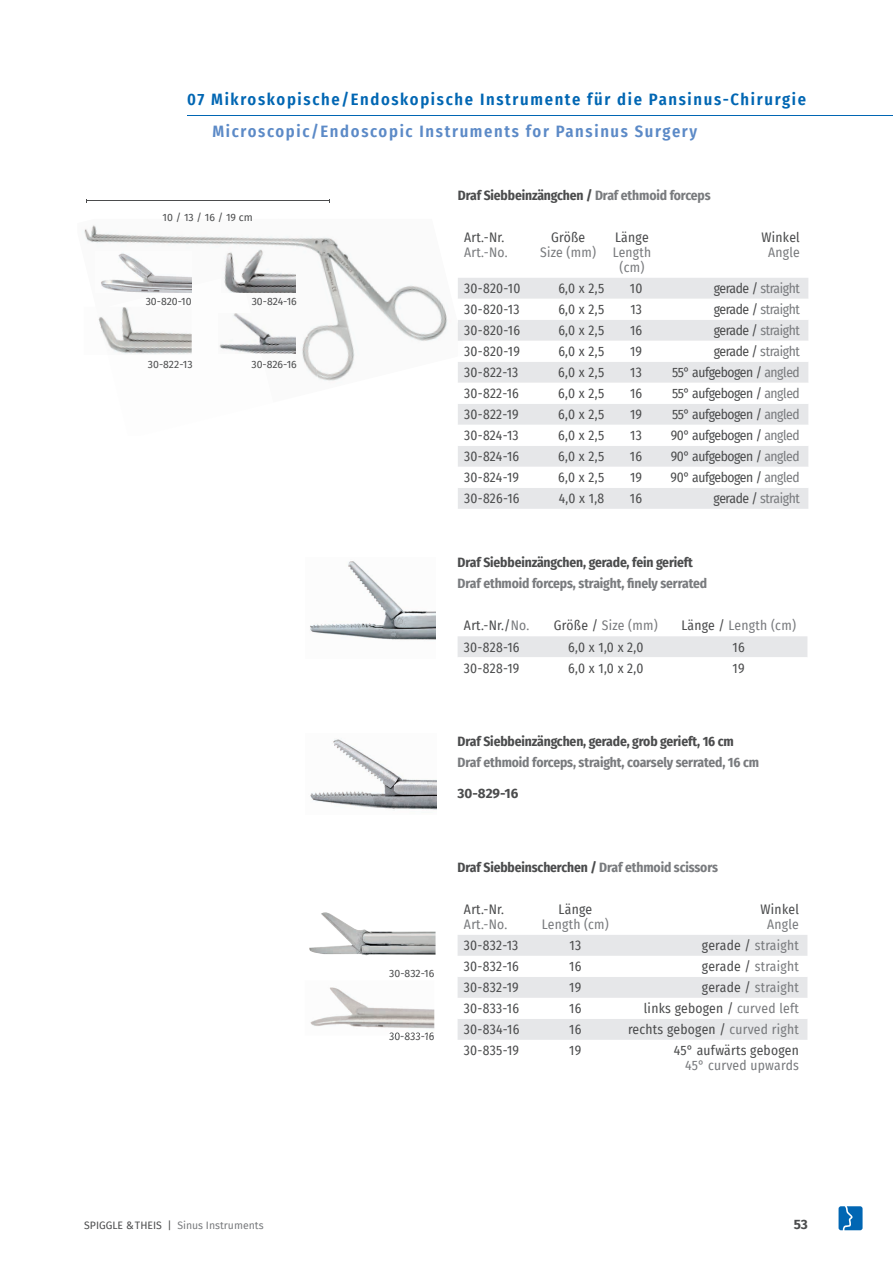
<style>
.page{position:relative;width:893px;height:1263px;background:#fff}
.page>*{position:absolute;margin:0;border:0;box-sizing:border-box;transform-origin:0 0}
.t1{font:600 16.5px "Fira Sans Condensed";letter-spacing:.1em;color:#0166b3}
.t2{font:600 16.5px "Fira Sans Condensed";letter-spacing:.1em;color:#5c8ac7}
.t3{font:13.5px "Fira Sans Condensed";letter-spacing:.02em;color:#4b4c4d}
.t4{font:700 13.5px "Fira Sans Condensed";letter-spacing:-.01em;color:#4b4c4d}
.t5{font:13.5px/15px "Fira Sans Condensed";letter-spacing:.01em;color:#797b7e;text-align:center}
.t6{font:13.5px "Fira Sans Condensed";letter-spacing:-.03em;color:#4b4c4d}
.t7{font:700 13.5px "Fira Sans Condensed";letter-spacing:-.01em;color:#797b7e}
.t8{font:13.5px "Fira Sans Condensed";letter-spacing:-.03em;color:#797b7e}
.t9{font:700 13.5px "Fira Sans";letter-spacing:-.01em;color:#4b4c4d}
.t10{font:10.5px "Fira Sans";color:#4b4c4d}
.t11{font:10.5px "Fira Sans";color:#797b7e}
.s1{color:#797b7e}
.s2{color:#4b4c4d}
</style>
<div class="page">
<svg style="left:458px;top:935px;width:349px;height:105px"></svg>
<div style="left:458px;top:278px;width:350px;height:231px;background:#e6e7e9"></div>
<svg style="left:458px;top:299px;width:350px;height:189px"></svg>
<div style="left:458px;top:636px;width:349px;height:21px;background:#e6e7e9"></div>
<hr style="left:187px;top:116px;width:706px;height:1px;background:#0166b3">
<img style="left:84px;top:225px;width:143px;height:20px">
<img style="left:227px;top:236px;width:69px;height:118px">
<img style="left:278px;top:236px;width:78px;height:69px">
<img style="left:227px;top:293px;width:35px;height:61px">
<img style="left:300px;top:268px;width:148px;height:113px">
<img style="left:458px;top:322px;width:4px;height:19px">
<img style="left:458px;top:341px;width:6px;height:16px">
<svg style="left:464px;top:349px;width:2px;height:6px"></svg>
<img style="left:219px;top:314px;width:77px;height:39px">
<img style="left:224px;top:245px;width:72px;height:48px">
<img style="left:98px;top:307px;width:94px;height:47px">
<img style="left:101px;top:253px;width:91px;height:40px">
<img style="left:310px;top:561px;width:126px;height:79px">
<img style="left:310px;top:739px;width:126px;height:71px">
<img style="left:310px;top:987px;width:124px;height:42px">
<img style="left:389px;top:1032px;width:45px;height:3px">
<img style="left:309px;top:912px;width:127px;height:44px">
<hr style="left:86px;top:200px;width:243px;height:1px;background:#4b4c4d">
<svg style="left:838px;top:1206px;width:24px;height:24px"></svg>
<p class="t1" style="left:187px;top:86px;width:620px">07 Mikroskopische/Endoskopische Instrumente für die Pansinus-Chirurgie</p>
<p class="t2" style="left:212px;top:117px;width:486px">Microscopic/Endoscopic Instruments for Pansinus Surgery</p>
<p class="t10" style="left:163px;top:209px;width:92px">10 / 13 / 16 / 19 cm</p>
<p class="t4" style="left:458px;top:184px;width:254px">Draf Siebbeinzängchen / <span class="s1">Draf ethmoid forceps</span></p>
<p class="t3" style="left:464px;top:227px;width:42px">Art.-Nr.</p>
<p class="t5" style="left:464px;top:244px;width:45px">Art.-No.</p>
<p class="t3" style="left:551px;top:227px;width:36px">Größe</p>
<p class="t5" style="left:540px;top:244px;width:58px">Size (mm)</p>
<p class="t3" style="left:615px;top:227px;width:35px">Länge</p>
<p class="t5" style="left:613px;top:244px;width:40px">Length (cm)</p>
<p class="t3" style="left:761px;top:227px;width:40px">Winkel</p>
<p class="t5" style="left:768px;top:244px;width:33px">Angle</p>
<p class="t10" style="left:146px;top:293px;width:47px">30-820-10</p>
<p class="t10" style="left:148px;top:356px;width:46px">30-822-13</p>
<p class="t10" style="left:252px;top:293px;width:47px">30-824-16</p>
<p class="t10" style="left:251px;top:356px;width:47px">30-826-16</p>
<p class="t3" style="left:464px;top:278px;width:58px">30-820-10</p>
<p class="t3" style="left:558px;top:278px;width:47px">6,0 x 2,5</p>
<p class="t3" style="left:630px;top:278px;width:14px">10</p>
<p class="t8" style="left:714px;top:278px;width:88px"><span class="s2">gerade /</span> straight</p>
<p class="t3" style="left:464px;top:299px;width:57px">30-820-13</p>
<p class="t3" style="left:558px;top:299px;width:47px">6,0 x 2,5</p>
<p class="t3" style="left:630px;top:299px;width:13px">13</p>
<p class="t8" style="left:714px;top:299px;width:88px"><span class="s2">gerade /</span> straight</p>
<p class="t3" style="left:464px;top:320px;width:57px">30-820-16</p>
<p class="t3" style="left:558px;top:320px;width:47px">6,0 x 2,5</p>
<p class="t3" style="left:630px;top:320px;width:14px">16</p>
<p class="t8" style="left:714px;top:320px;width:88px"><span class="s2">gerade /</span> straight</p>
<p class="t3" style="left:464px;top:341px;width:57px">30-820-19</p>
<p class="t3" style="left:558px;top:341px;width:47px">6,0 x 2,5</p>
<p class="t3" style="left:630px;top:341px;width:14px">19</p>
<p class="t8" style="left:714px;top:341px;width:88px"><span class="s2">gerade /</span> straight</p>
<p class="t3" style="left:464px;top:362px;width:56px">30-822-13</p>
<p class="t3" style="left:558px;top:362px;width:47px">6,0 x 2,5</p>
<p class="t3" style="left:630px;top:362px;width:13px">13</p>
<p class="t6" style="left:672px;top:362px;width:129px">55° aufgebogen / <span class="s1">angled</span></p>
<p class="t3" style="left:464px;top:383px;width:56px">30-822-16</p>
<p class="t3" style="left:558px;top:383px;width:47px">6,0 x 2,5</p>
<p class="t3" style="left:630px;top:383px;width:14px">16</p>
<p class="t6" style="left:672px;top:383px;width:129px">55° aufgebogen / <span class="s1">angled</span></p>
<p class="t3" style="left:464px;top:404px;width:56px">30-822-19</p>
<p class="t3" style="left:558px;top:404px;width:47px">6,0 x 2,5</p>
<p class="t3" style="left:630px;top:404px;width:14px">19</p>
<p class="t6" style="left:672px;top:404px;width:129px">55° aufgebogen / <span class="s1">angled</span></p>
<p class="t3" style="left:464px;top:425px;width:56px">30-824-13</p>
<p class="t3" style="left:558px;top:425px;width:47px">6,0 x 2,5</p>
<p class="t3" style="left:630px;top:425px;width:13px">13</p>
<p class="t6" style="left:671px;top:425px;width:131px">90° aufgebogen / <span class="s1">angled</span></p>
<p class="t3" style="left:464px;top:446px;width:57px">30-824-16</p>
<p class="t3" style="left:558px;top:446px;width:47px">6,0 x 2,5</p>
<p class="t3" style="left:630px;top:446px;width:14px">16</p>
<p class="t6" style="left:671px;top:446px;width:131px">90° aufgebogen / <span class="s1">angled</span></p>
<p class="t3" style="left:464px;top:467px;width:56px">30-824-19</p>
<p class="t3" style="left:558px;top:467px;width:47px">6,0 x 2,5</p>
<p class="t3" style="left:630px;top:467px;width:14px">19</p>
<p class="t6" style="left:671px;top:467px;width:131px">90° aufgebogen / <span class="s1">angled</span></p>
<p class="t3" style="left:464px;top:488px;width:57px">30-826-16</p>
<p class="t3" style="left:559px;top:488px;width:47px">4,0 x 1,8</p>
<p class="t3" style="left:630px;top:488px;width:14px">16</p>
<p class="t8" style="left:714px;top:488px;width:88px"><span class="s2">gerade /</span> straight</p>
<p class="t4" style="left:457px;top:551px;width:237px">Draf Siebbeinzängchen, gerade, fein gerieft</p>
<p class="t7" style="left:457px;top:572px;width:251px">Draf ethmoid forceps, straight, finely serrated</p>
<p class="t3" style="left:464px;top:615px;width:67px">Art.-Nr./<span class="s1">No.</span></p>
<p class="t5" style="left:554px;top:618px;width:105px"><span class="s2">Größe /</span> Size (mm)</p>
<p class="t5" style="left:681px;top:618px;width:116px"><span class="s2">Länge /</span> Length (cm)</p>
<p class="t3" style="left:464px;top:637px;width:57px">30-828-16</p>
<p class="t3" style="left:568px;top:637px;width:77px">6,0 x 1,0 x 2,0</p>
<p class="t3" style="left:733px;top:637px;width:14px">16</p>
<p class="t3" style="left:464px;top:658px;width:57px">30-828-19</p>
<p class="t3" style="left:568px;top:658px;width:77px">6,0 x 1,0 x 2,0</p>
<p class="t3" style="left:733px;top:658px;width:14px">19</p>
<p class="t4" style="left:458px;top:730px;width:278px">Draf Siebbeinzängchen, gerade, grob gerieft, 16 cm</p>
<p class="t7" style="left:458px;top:751px;width:303px">Draf ethmoid forceps, straight, coarsely serrated, 16 cm</p>
<p class="t9" style="left:458px;top:782px;width:62px">30-829-16</p>
<p class="t10" style="left:389px;top:965px;width:47px">30-832-16</p>
<p class="t10" style="left:389px;top:1028px;width:47px">30-833-16</p>
<p class="t4" style="left:458px;top:856px;width:262px">Draf Siebbeinscherchen / <span class="s1">Draf ethmoid scissors</span></p>
<p class="t3" style="left:464px;top:899px;width:42px">Art.-Nr.</p>
<p class="t5" style="left:464px;top:916px;width:45px">Art.-No.</p>
<p class="t3" style="left:559px;top:899px;width:35px">Länge</p>
<p class="t5" style="left:542px;top:916px;width:69px">Length (cm)</p>
<p class="t3" style="left:760px;top:899px;width:40px">Winkel</p>
<p class="t5" style="left:767px;top:916px;width:33px">Angle</p>
<p class="t3" style="left:464px;top:935px;width:56px">30-832-13</p>
<p class="t3" style="left:570px;top:935px;width:13px">13</p>
<p class="t5" style="left:702px;top:937px;width:98px"><span class="s2">gerade /</span> straight</p>
<p class="t3" style="left:464px;top:956px;width:56px">30-832-16</p>
<p class="t3" style="left:569px;top:956px;width:14px">16</p>
<p class="t5" style="left:702px;top:958px;width:98px"><span class="s2">gerade /</span> straight</p>
<p class="t3" style="left:464px;top:977px;width:56px">30-832-19</p>
<p class="t3" style="left:569px;top:977px;width:14px">19</p>
<p class="t5" style="left:702px;top:979px;width:98px"><span class="s2">gerade /</span> straight</p>
<p class="t3" style="left:464px;top:998px;width:57px">30-833-16</p>
<p class="t3" style="left:569px;top:998px;width:14px">16</p>
<p class="t3" style="left:644px;top:998px;width:157px">links gebogen / <span class="s1">curved left</span></p>
<p class="t3" style="left:464px;top:1019px;width:57px">30-834-16</p>
<p class="t3" style="left:569px;top:1019px;width:14px">16</p>
<p class="t3" style="left:628px;top:1019px;width:172px">rechts gebogen / <span class="s1">curved right</span></p>
<p class="t3" style="left:464px;top:1040px;width:57px">30-835-19</p>
<p class="t3" style="left:569px;top:1040px;width:14px">19</p>
<p class="t3" style="left:674px;top:1040px;width:127px">45° aufwärts gebogen</p>
<p class="t5" style="left:685px;top:1057px;width:115px">45° curved upwards</p>
<p class="t11" style="left:84px;top:1217px;width:181px"><span class="s2">SPIGGLE &amp; THEIS |</span> Sinus Instruments</p>
<p class="t9" style="left:794px;top:1212px;width:16px">53</p>
</div>
